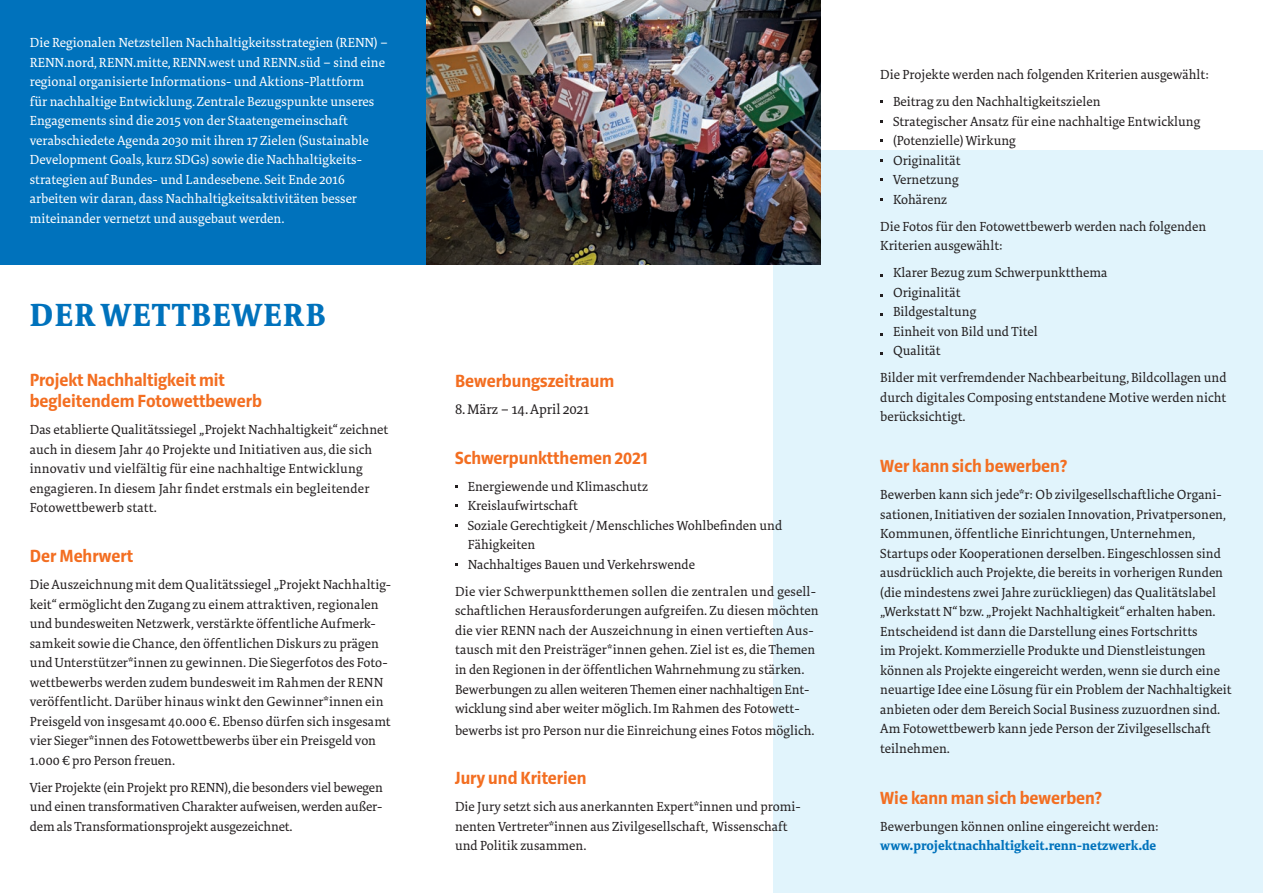
<style>
.page{position:relative;width:1263px;height:893px;background:#fff}
.page>*{position:absolute;margin:0;border:0;box-sizing:border-box;transform-origin:0 0}
.t1{font:700 33px "Tundra OT";letter-spacing:.035em;color:#0072bc}
.t2{font:700 18px "Riga";color:#f36e21}
.t3{font:14.25px "Tundra OT";color:#231f20}
.t4{font:13.5px/19.5px "Tundra OT";color:#231f20}
.t5{font:13.5px/19.5px "Tundra OT";color:#fff}
.t6{font:13.5px "Tundra OT";letter-spacing:.02em;color:#231f20}
.t7{font:700 13.5px "Tundra OT";color:#0072bc}
</style>
<div class="page">
<div style="left:774px;top:151px;width:489px;height:742px;background:#e1f4fc"></div>
<img style="left:425px;top:0;width:396px;height:265px">
<div style="left:0;top:0;width:425px;height:265px;background:#0072bc"></div>
<p class="t5" style="left:30px;top:34px;width:360px">Die Regionalen Netzstellen Nachhaltigkeitsstrategien (RENN) –<br>RENN.nord, RENN.mitte, RENN.west und RENN.süd – sind eine regional organisierte Informations- und Aktions-Plattform</p>
<p class="t5" style="left:30px;top:92px;width:346px">für nachhaltige Entwicklung. Zentrale Bezugspunkte unseres</p>
<p class="t5" style="left:30px;top:112px;width:320px">Engagements sind die 2015 von der Staatengemeinschaft</p>
<p class="t5" style="left:30px;top:131px;width:340px">verabschiedete Agenda 2030 mit ihren 17 Zielen (Sustainable</p>
<p class="t5" style="left:30px;top:151px;width:334px">Development Goals, kurz SDGs) sowie die Nachhaltigkeits-</p>
<p class="t5" style="left:30px;top:170px;width:329px">strategien auf Bundes- und Landesebene. Seit Ende 2016 arbeiten wir daran, dass Nachhaltigkeitsaktivitäten besser miteinander vernetzt und ausgebaut werden.</p>
<p class="t1" style="left:30px;top:296px;width:297px">DER WETTBEWERB</p>
<p class="t2" style="left:30px;top:370px;width:197px">Projekt Nachhaltigkeit mit</p>
<p class="t2" style="left:30px;top:391px;width:234px">begleitendem Fotowettbewerb</p>
<p class="t4" style="left:30px;top:421px;width:360px">Das etablierte Qualitätssiegel „Projekt Nachhaltigkeit“ zeichnet auch in diesem Jahr 40 Projekte und Initiativen aus, die sich innovativ und vielfältig für eine nachhaltige Entwicklung engagieren. In diesem Jahr findet erstmals ein begleitender Fotowettbewerb statt.</p>
<p class="t2" style="left:30px;top:546px;width:105px">Der Mehrwert</p>
<p class="t4" style="left:30px;top:575px;width:363px">Die Auszeichnung mit dem Qualitätssiegel „Projekt Nachhaltig&shy;keit“ ermöglicht den Zugang zu einem attraktiven, regionalen und bundesweiten Netzwerk, verstärkte öffentliche Aufmerk&shy;samkeit sowie die Chance, den öffentlichen Diskurs zu prägen und Unterstützer*innen zu gewinnen. Die Siegerfotos des Foto&shy;wettbewerbs werden zudem bundesweit im Rahmen der RENN veröffentlicht. Darüber hinaus winkt den Gewinner*innen ein Preisgeld von insgesamt 40.000 €. Ebenso dürfen sich insgesamt vier Sieger*innen des Fotowettbewerbs über ein Preisgeld von 1.000 € pro Person freuen.</p>
<p class="t4" style="left:30px;top:778px;width:355px;text-align:justify">Vier Projekte (ein Projekt pro RENN), die besonders viel bewegen und einen transformativen Charakter aufweisen, werden außer&shy;dem als Transformationsprojekt ausgezeichnet.</p>
<p class="t2" style="left:455px;top:371px;width:161px">Bewerbungszeitraum</p>
<p class="t3" style="left:455px;top:401px;width:136px">8. März – 14. April 2021</p>
<p class="t2" style="left:455px;top:448px;width:194px">Schwerpunktthemen 2021</p>
<p class="t4" style="left:468px;top:477px;width:182px">Energiewende und Klimaschutz</p>
<p class="t4" style="left:468px;top:497px;width:112px">Kreislaufwirtschaft</p>
<p class="t4" style="left:468px;top:516px;width:316px">Soziale Gerechtigkeit/Menschliches Wohlbefinden und</p>
<p class="t4" style="left:468px;top:536px;width:69px">Fähigkeiten</p>
<p class="t4" style="left:468px;top:555px;width:229px">Nachhaltiges Bauen und Verkehrswende</p>
<p class="t6" style="left:455px;top:584px;width:363px">Die vier Schwerpunktthemen sollen die zentralen und gesell-</p>
<p class="t4" style="left:455px;top:602px;width:365px">schaftlichen Herausforderungen aufgreifen. Zu diesen möchten</p>
<p class="t4" style="left:455px;top:621px;width:362px">die vier RENN nach der Auszeichnung in einen vertieften Aus&shy;tausch mit den Preisträger*innen gehen. Ziel ist es, die Themen in den Regionen in der öffentlichen Wahrnehmung zu stärken.<br>Bewerbungen zu allen weiteren Themen einer nachhaltigen Ent&shy;wicklung sind aber weiter möglich. Im Rahmen des Fotowett-</p>
<p class="t4" style="left:455px;top:721px;width:361px">bewerbs ist pro Person nur die Einreichung eines Fotos möglich.</p>
<p class="t2" style="left:455px;top:768px;width:133px">Jury und Kriterien</p>
<p class="t4" style="left:455px;top:797px;width:347px">Die Jury setzt sich aus anerkannten Expert*innen und promi&shy;nenten Vertreter*innen aus Zivilgesellschaft, Wissenschaft</p>
<p class="t4" style="left:455px;top:836px;width:133px">und Politik zusammen.</p>
<p class="t4" style="left:880px;top:65px;width:330px">Die Projekte werden nach folgenden Kriterien ausgewählt:</p>
<p class="t4" style="left:893px;top:92px;width:209px">Beitrag zu den Nachhaltigkeitszielen</p>
<p class="t4" style="left:893px;top:112px;width:309px">Strategischer Ansatz für eine nachhaltige Entwicklung</p>
<p class="t4" style="left:893px;top:131px;width:124px">(Potenzielle) Wirkung</p>
<p class="t4" style="left:893px;top:151px;width:69px">Originalität</p>
<p class="t4" style="left:893px;top:170px;width:67px">Vernetzung</p>
<p class="t4" style="left:893px;top:190px;width:56px">Kohärenz</p>
<p class="t4" style="left:880px;top:217px;width:327px">Die Fotos für den Fotowettbewerb werden nach folgenden<br>Kriterien ausgewählt:</p>
<p class="t4" style="left:893px;top:263px;width:216px">Klarer Bezug zum Schwerpunktthema</p>
<p class="t4" style="left:893px;top:283px;width:69px">Originalität</p>
<p class="t4" style="left:893px;top:302px;width:85px">Bildgestaltung</p>
<p class="t4" style="left:893px;top:322px;width:146px">Einheit von Bild und Titel</p>
<p class="t4" style="left:893px;top:341px;width:49px">Qualität</p>
<p class="t4" style="left:880px;top:368px;width:348px;text-align:justify">Bilder mit verfremdender Nachbearbeitung, Bildcollagen und durch digitales Composing entstandene Motive werden nicht berücksichtigt.</p>
<p class="t2" style="left:880px;top:456px;width:188px">Wer kann sich bewerben?</p>
<p class="t4" style="left:880px;top:485px;width:353px">Bewerben kann sich jede*r: Ob zivilgesellschaftliche Organi&shy;sationen, Initiativen der sozialen Innovation, Privatpersonen, Kommunen, öffentliche Einrichtungen, Unternehmen, Startups oder Kooperationen derselben. Eingeschlossen sind ausdrücklich auch Projekte, die bereits in vorherigen Runden (die mindestens zwei Jahre zurückliegen) das Qualitätslabel „Werkstatt N“ bzw. „Projekt Nachhaltigkeit“ erhalten haben.<br>Entscheidend ist dann die Darstellung eines Fortschritts<br>im Projekt. Kommerzielle Produkte und Dienstleistungen können als Projekte eingereicht werden, wenn sie durch eine neuartige Idee eine Lösung für ein Problem der Nachhaltigkeit anbieten oder dem Bereich Social Business zuzuordnen sind.<br>Am Fotowettbewerb kann jede Person der Zivilgesellschaft teilnehmen.</p>
<p class="t2" style="left:880px;top:787px;width:223px">Wie kann man sich bewerben?</p>
<p class="t4" style="left:880px;top:817px;width:280px">Bewerbungen können online eingereicht werden:</p>
<p class="t7" style="left:880px;top:838px;width:278px">www.projektnachhaltigkeit.renn-netzwerk.de</p>
</div>
